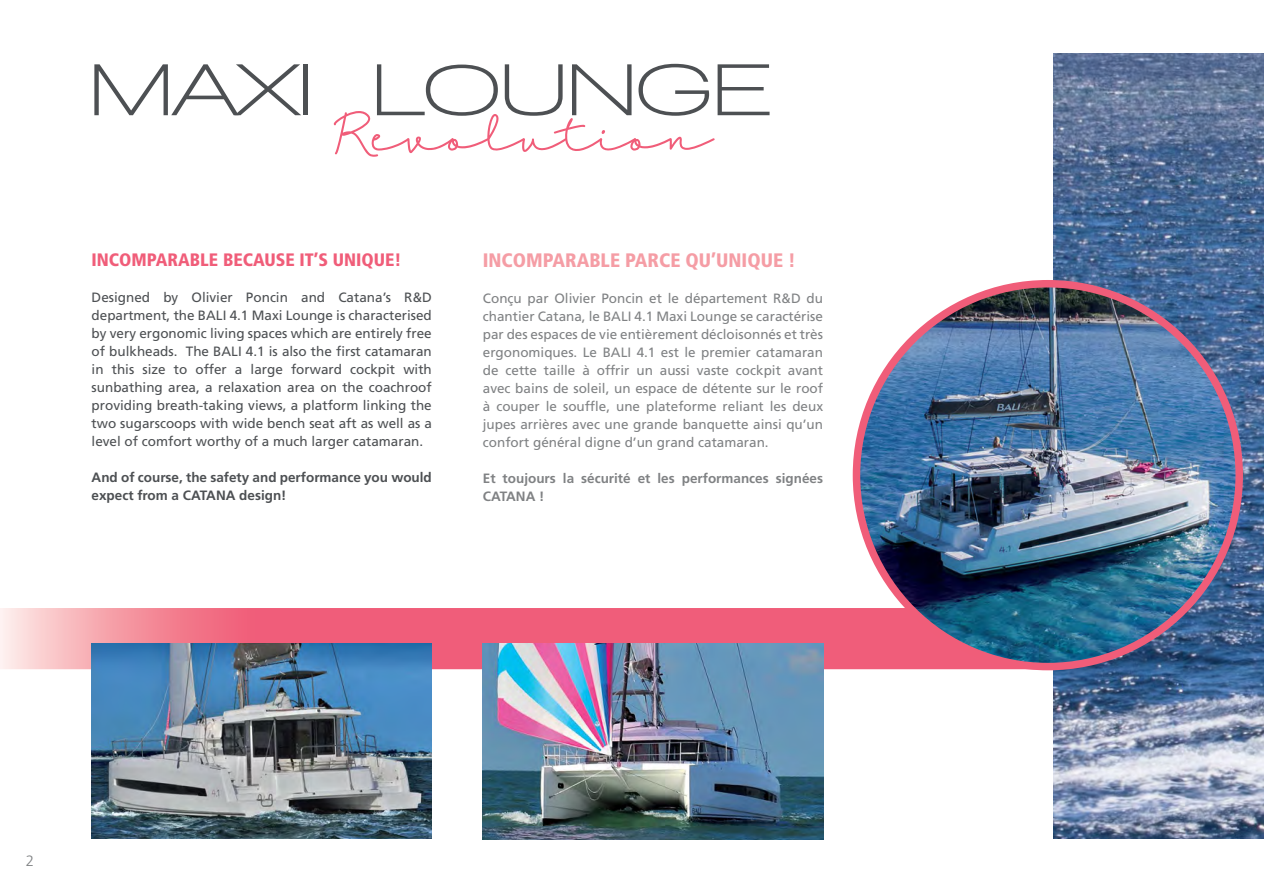
<style>
.page{position:relative;width:1264px;height:893px;background:#fff}
.page>*{position:absolute;margin:0;border:0;box-sizing:border-box;transform-origin:0 0}
.t1{font:700 75px "Walkway Expand";color:#4d5053}
.t2{font:60px "Kinan";color:#f05d79}
.t3{font:900 condensed 19.5px "Frutiger";color:#f59da5}
.t4{font:900 condensed 18px "Frutiger";color:#f05d79}
.t5{font:300 15px "Frutiger LT Std";color:#808284}
.t6{font:13.5px/18px "Frutiger LT Std";color:#4d5053;text-align:justify}
.t7{font:13.5px/18px "Frutiger LT Std";color:#808284;text-align:justify}
.t8{font:700 13.5px/18px "Frutiger LT Std";color:#4d5053}
.t9{font:700 13.5px/18px "Frutiger LT Std";color:#808284}
</style>
<div class="page">
<img style="left:0;top:608px;width:1024px;height:61px">
<img style="left:1054px;top:53px;width:210px;height:785px">
<img style="left:856px;top:284px;width:383px;height:382px;border-radius:191px">
<img style="left:92px;top:643px;width:340px;height:195px">
<img style="left:483px;top:643px;width:340px;height:196px">
<h1 class="t1" style="left:90px;top:50px;width:682px">MAXI LOUNGE</h1>
<h2 class="t2" style="left:332px;top:111px;width:383px">Revolution</h2>
<h3 class="t4" style="left:92px;top:252px;width:311px">INCOMPARABLE BECAUSE IT’S UNIQUE!</h3>
<p class="t6" style="left:92px;top:289px;width:342px">Designed by Olivier Poncin and Catana’s R&amp;D department, the BALI 4.1 Maxi Lounge is characterised by very ergonomic living spaces which are entirely free of bulkheads. The BALI 4.1 is also the first catamaran in this size to offer a large forward cockpit with sunbathing area, a relaxation area on the coachroof providing breath-taking views, a platform linking the two sugarscoops with wide bench seat aft as well as a level of comfort worthy of a much larger catamaran.</p>
<p class="t8" style="left:92px;top:468px;width:342px">And of course, the safety and performance you would expect from a CATANA design!</p>
<h3 class="t3" style="left:483px;top:252px;width:314px">INCOMPARABLE PARCE QU’UNIQUE !</h3>
<p class="t7" style="left:483px;top:290px;width:342px">Conçu par Olivier Poncin et le département R&amp;D du chantier Catana, le BALI 4.1 Maxi Lounge se caractérise par des espaces de vie entièrement décloisonnés et très ergonomiques. Le BALI 4.1 est le premier catamaran de cette taille à offrir un aussi vaste cockpit avant avec bains de soleil, un espace de détente sur le roof à couper le souffle, une plateforme reliant les deux jupes arrières avec une grande banquette ainsi qu’un confort général digne d’un grand catamaran.</p>
<p class="t9" style="left:483px;top:469px;width:342px">Et toujours la sécurité et les performances signées<br>CATANA !</p>
<p class="t5" style="left:26px;top:852px;width:10px">2</p>
</div>
